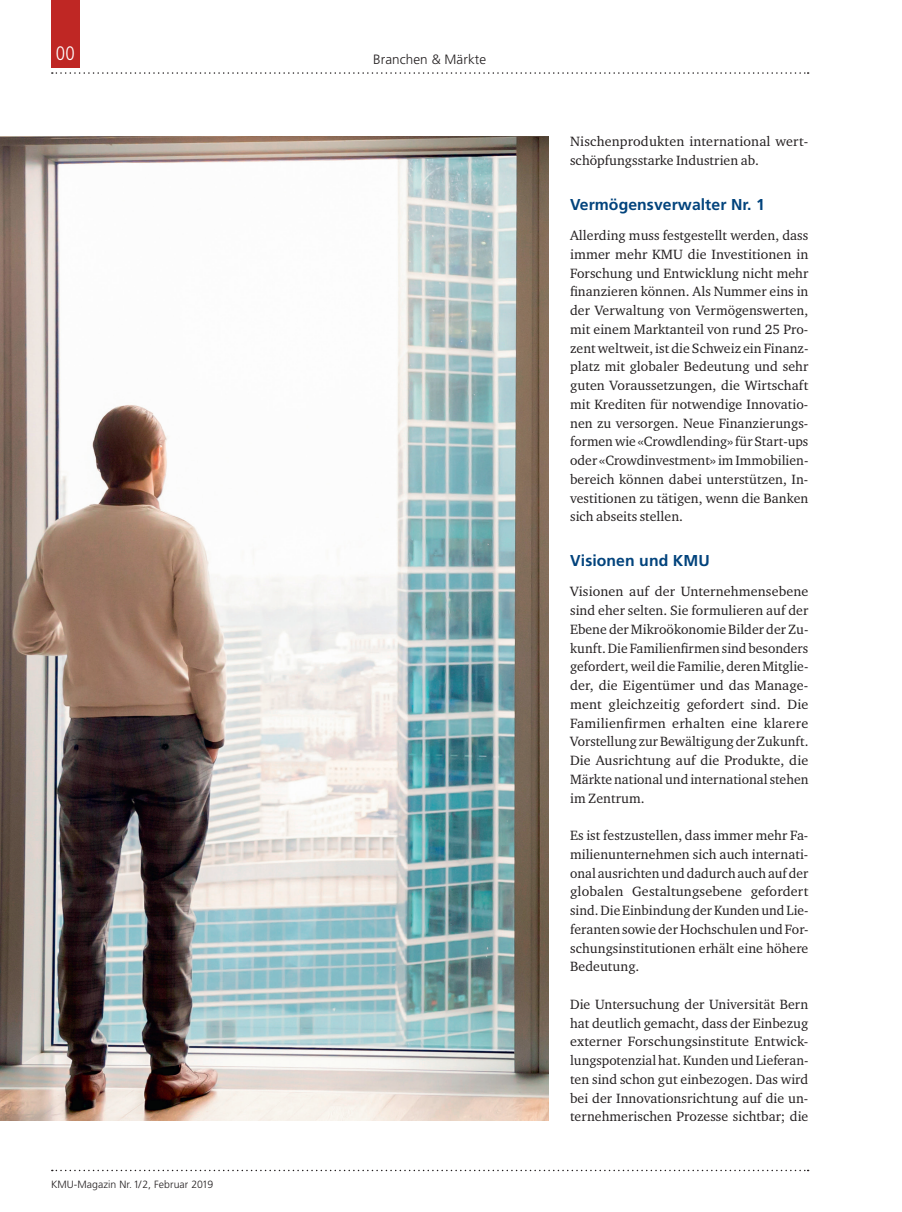
<style>
.page{position:relative;width:902px;height:1212px;background:#fff}
.page>*{position:absolute;margin:0;border:0;box-sizing:border-box;transform-origin:0 0}
.t1{font:300 condensed 19.5px "Frutiger LT Std";color:#fff}
.t2{font:700 15.75px "Frutiger LT Std";letter-spacing:.005em;color:#02437c}
.t3{font:13.8px/18.8px "Charter ITC Std";letter-spacing:.005em;color:#231f20;text-align:justify}
.t4{font:300 13.5px "Frutiger LT Std";letter-spacing:.005em;color:#231f20}
.t5{font:300 10.5px "Frutiger LT Std";letter-spacing:.005em;color:#231f20}
</style>
<div class="page">
<svg style="left:52px;top:72px;width:756px;height:2px"></svg>
<div style="left:51px;top:0;width:29px;height:68px;background:#bf2724"></div>
<svg style="left:52px;top:1170px;width:756px;height:1px"></svg>
<img style="left:0;top:137px;width:548px;height:984px">
<h1 class="t1" style="left:56px;top:42px;width:21px">00</h1>
<p class="t4" style="left:373px;top:51px;width:114px">Branchen &amp; Märkte</p>
<p class="t5" style="left:51px;top:1178px;width:164px">KMU-Magazin Nr. 1/2, Februar 2019</p>
<p class="t3" style="left:570px;top:132px;width:240px">Nischenprodukten international wert&shy;schöpfungsstarke Industrien ab.</p>
<p class="t2" style="left:570px;top:195px;width:196px">Vermögensverwalter Nr. 1</p>
<p class="t3" style="left:570px;top:226px;width:240px">Allerding muss festgestellt werden, dass immer mehr KMU die Investitionen in Forschung und Entwicklung nicht mehr finanzieren können. Als Nummer eins in der Verwaltung von Vermögenswerten, mit einem Marktanteil von rund 25 Pro&shy;zent weltweit, ist die Schweiz ein Finanz&shy;platz mit globaler Bedeutung und sehr guten Voraussetzungen, die Wirtschaft mit Krediten für notwendige Innovatio&shy;nen zu versorgen. Neue Finanzierungs&shy;formen wie «Crowdlending» für Start-ups oder «Crowdinvestment» im Immobilien&shy;bereich können dabei unterstützen, In&shy;vestitionen zu tätigen, wenn die Banken sich abseits stellen.</p>
<p class="t2" style="left:570px;top:552px;width:141px">Visionen und KMU</p>
<p class="t3" style="left:570px;top:582px;width:240px">Visionen auf der Unternehmensebene sind eher selten. Sie formulieren auf der Ebene der Mikroökonomie Bilder der Zu&shy;kunft. Die Familienfirmen sind besonders gefordert, weil die Familie, deren Mitglie&shy;der, die Eigentümer und das Manage&shy;ment gleichzeitig gefordert sind. Die Familienfirmen erhalten eine klarere Vorstellung zur Bewältigung der Zukunft.<br>Die Ausrichtung auf die Produkte, die Märkte national und international stehen im Zentrum.</p>
<p class="t3" style="left:570px;top:826px;width:240px">Es ist festzustellen, dass immer mehr Fa&shy;milienunternehmen sich auch internati&shy;onal ausrichten und dadurch auch auf der globalen Gestaltungsebene gefordert sind. Die Einbindung der Kunden und Lie&shy;feranten sowie der Hochschulen und For&shy;schungsinstitutionen erhält eine höhere Bedeutung.</p>
<p class="t3" style="left:570px;top:994px;width:240px">Die Untersuchung der Universität Bern hat deutlich gemacht, dass der Einbezug externer Forschungsinstitute Entwick&shy;lungspotenzial hat. Kunden und Lieferan&shy;ten sind schon gut einbezogen. Das wird bei der Innovationsrichtung auf die un&shy;ternehmerischen Prozesse sichtbar; die</p>
</div>
